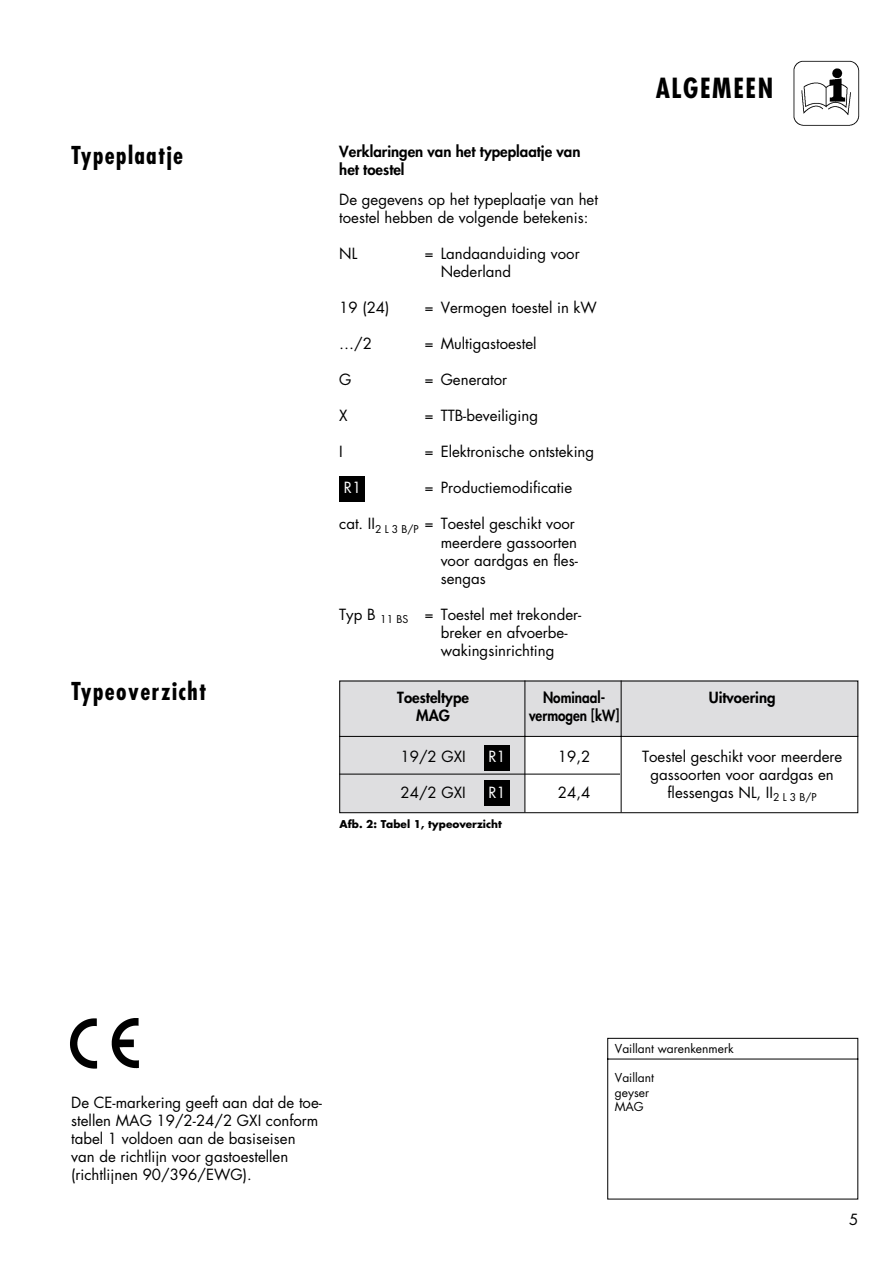
<style>
.page{position:relative;width:893px;height:1262px;background:#fff}
.page>*{position:absolute;margin:0;border:0;box-sizing:border-box;transform-origin:0 0}
.t1{font:700 condensed 27px "Futura";letter-spacing:.06em;color:#000}
.t2{font:700 condensed 24px "Futura";letter-spacing:.06em;color:#000}
.t3{font:15px/18px "Futura";color:#000}
.t4{font:800 15px/18px "Futura";color:#000}
.t5{font:800 15px "Futura";color:#000;scale:.9 1}
.t6{font:15px "Futura";color:#fff}
.t7{font:12px/14.4px "Futura";color:#000}
.t8{font:700 10.5px "Futura";color:#000}
</style>
<div class="page">
<svg style="left:339px;top:680px;width:520px;height:520px"></svg>
<img style="left:70px;top:1018px;width:69px;height:51px">
<img style="left:793px;top:60px;width:67px;height:66px">
<hr style="left:339px;top:773px;width:281px;height:1px;background:#000">
<div style="left:339px;top:476px;width:26px;height:26px;background:#000"></div>
<div style="left:484px;top:745px;width:25px;height:25px;background:#000"></div>
<div style="left:484px;top:780px;width:25px;height:26px;background:#000"></div>
<h2 class="t2" style="left:71px;top:145px;width:113px">Typeplaatje</h2>
<p class="t4" style="left:339px;top:144px;width:243px">Verklaringen van het typeplaatje van het toestel</p>
<p class="t3" style="left:339px;top:192px;width:260px">De gegevens op het typeplaatje van het toestel hebben de volgende betekenis:</p>
<p class="t3" style="left:339px;top:246px;width:20px">NL</p>
<p class="t3" style="left:440px;top:246px;width:140px;text-indent:-16px">= Landaanduiding voor<br>Nederland</p>
<p class="t3" style="left:339px;top:300px;width:52px">19 (24)</p>
<p class="t3" style="left:424px;top:300px;width:174px">= Vermogen toestel in kW</p>
<p class="t3" style="left:339px;top:336px;width:34px">…/2</p>
<p class="t3" style="left:424px;top:336px;width:114px">= Multigastoestel</p>
<p class="t3" style="left:339px;top:372px;width:14px">G</p>
<p class="t3" style="left:424px;top:372px;width:84px">= Generator</p>
<p class="t3" style="left:339px;top:408px;width:10px">X</p>
<p class="t3" style="left:424px;top:408px;width:115px">= TTB-beveiliging</p>
<p class="t3" style="left:339px;top:444px;width:5px">I</p>
<p class="t3" style="left:424px;top:444px;width:171px">= Elektronische ontsteking</p>
<p class="t3" style="left:424px;top:480px;width:149px">= Productiemodificatie</p>
<p class="t3" style="left:440px;top:516px;width:139px;text-indent:-101px">cat. II<sub>2</sub> <sub>L</sub> <sub>3</sub> <sub>B/P</sub> = Toestel geschikt voor meerdere gassoorten voor aardgas en fles&shy;sengas</p>
<p class="t3" style="left:440px;top:606px;width:142px;text-indent:-101px">Typ B <sub>11</sub> <sub>BS</sub> = Toestel met trekonder&shy;breker en afvoerbe&shy;wakingsinrichting</p>
<p class="t6" style="left:344px;top:481px;width:19px">R1</p>
<h1 class="t1" style="left:655px;top:77px;width:119px">ALGEMEEN</h1>
<h2 class="t2" style="left:71px;top:681px;width:137px">Typeoverzicht</h2>
<p class="t4" style="left:397px;top:690px;width:73px">Toesteltype</p>
<p class="t5" style="left:543px;top:690px;width:71px">Nominaal-</p>
<p class="t4" style="left:708px;top:690px;width:68px">Uitvoering</p>
<p class="t4" style="left:416px;top:708px;width:35px">MAG</p>
<p class="t5" style="left:529px;top:708px;width:102px">vermogen [kW]</p>
<p class="t3" style="left:400px;top:748px;width:67px">19/2 GXI</p>
<p class="t3" style="left:558px;top:748px;width:34px">19,2</p>
<p class="t3" style="left:642px;top:748px;width:202px;text-align:center">Toestel geschikt voor meerdere gassoorten voor aardgas en</p>
<p class="t3" style="left:400px;top:784px;width:67px">24/2 GXI</p>
<p class="t3" style="left:558px;top:784px;width:34px">24,4</p>
<p class="t3" style="left:667px;top:784px;width:151px">flessengas NL, II<sub>2</sub> <sub>L</sub> <sub>3</sub> <sub>B/P</sub></p>
<p class="t6" style="left:488px;top:750px;width:19px">R1</p>
<p class="t6" style="left:488px;top:785px;width:19px">R1</p>
<p class="t8" style="left:339px;top:819px;width:164px">Afb. 2: Tabel 1, typeoverzicht</p>
<p class="t7" style="left:615px;top:1042px;width:120px">Vaillant warenkenmerk</p>
<p class="t7" style="left:615px;top:1071px;width:41px">Vaillant geyser</p>
<p class="t3" style="left:71px;top:1095px;width:252px">De CE-markering geeft aan dat de toe-</p>
<p class="t7" style="left:615px;top:1100px;width:30px">MAG</p>
<p class="t3" style="left:71px;top:1113px;width:249px">stellen MAG 19/2-24/2 GXI conform tabel 1 voldoen aan de basiseisen van de richtlijn voor gastoestellen (richtlijnen 90/396/EWG).</p>
<p class="t3" style="left:849px;top:1211px;width:11px">5</p>
</div>
